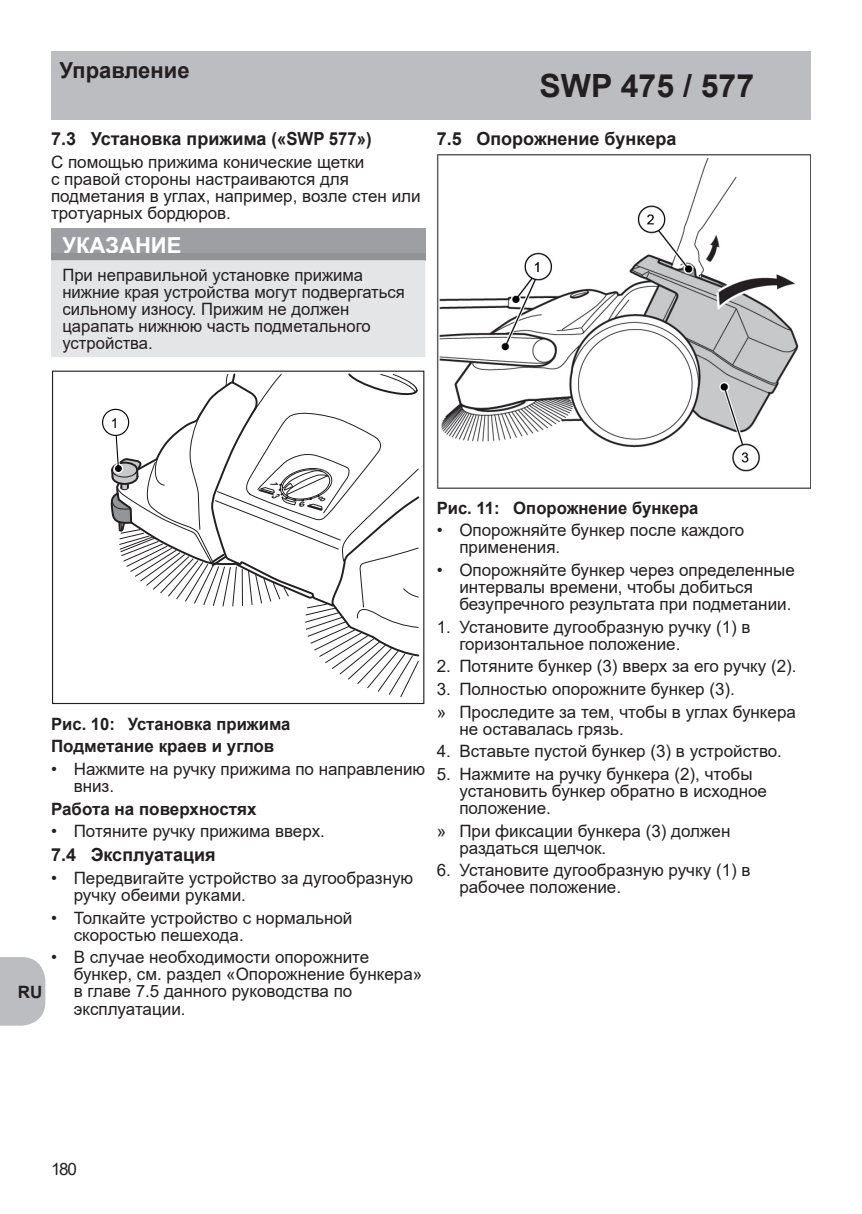
<style>
.page{position:relative;width:862px;height:1214px;background:#fff}
.page>*{position:absolute;margin:0;border:0;box-sizing:border-box;transform-origin:0 0}
.t1{font:700 32px "Arial";color:#231f20}
.t2{font:700 22px "Arial";color:#231f20}
.t3{font:700 22px "Arial";color:#fff}
.t4{font:700 18px "Arial";color:#231f20}
.t5{font:17px/17px "Arial";color:#231f20}
.t6{font:700 17px/22.6px "Arial";color:#231f20}
.t7{font:13.8px "Arial";color:#000001}
</style>
<div class="page">
<svg style="left:0;top:957px;width:45px;height:68px;background:#c0c1c4"></svg>
<div style="left:51px;top:51px;width:760px;height:68px;background:#bcbdc0"></div>
<div style="left:51px;top:228px;width:374px;height:32px;background:#9d9fa2"></div>
<div style="left:52px;top:370px;width:372px;height:334px;border:1px solid #231f20"></div>
<div style="left:102px;top:409px;width:27px;height:27px;border:1px solid #000001;border-radius:50%"></div>
<div style="left:51px;top:260px;width:374px;height:97px;background:#e4e5e7"></div>
<div style="left:51px;top:253px;width:374px;height:7px;background:#919396"></div>
<div style="left:64px;top:269px;width:299px;height:15px;background:#e4e5e7"></div>
<div style="left:63px;top:286px;width:342px;height:16px;background:#e4e5e7"></div>
<div style="left:63px;top:303px;width:286px;height:15px;background:#e4e5e7"></div>
<div style="left:63px;top:323px;width:308px;height:12px;background:#e4e5e7"></div>
<div style="left:63px;top:337px;width:88px;height:15px;background:#e4e5e7"></div>
<img style="left:437px;top:154px;width:374px;height:334px">
<svg style="left:110px;top:371px;width:311px;height:326px"></svg>
<p class="t2" style="left:60px;top:55px;width:132px">Управление</p>
<p class="t4" style="left:51px;top:126px;width:322px">7.3 Установка прижима («SWP 577»)</p>
<p class="t5" style="left:51px;top:153px;width:371px">С помощью прижима конические щетки<br>с правой стороны настраиваются для подметания в углах, например, возле стен или тротуарных бордюров.</p>
<p class="t3" style="left:62px;top:229px;width:121px">УКАЗАНИЕ</p>
<p class="t5" style="left:62px;top:266px;width:344px">При неправильной установке прижима нижние края устройства могут подвергаться сильному износу. Прижим не должен царапать нижнюю часть подметального устройства.</p>
<h1 class="t1" style="left:539px;top:63px;width:216px">SWP 475 / 577</h1>
<p class="t4" style="left:437px;top:126px;width:241px">7.5 Опорожнение бункера</p>
<p class="t7" style="left:111px;top:413px;width:9px">1</p>
<p class="t6" style="left:18px;top:980px;width:26px">RU</p>
<p class="t6" style="left:51px;top:712px;width:241px">Рис. 10: Установка прижима<br>Подметание краев и углов</p>
<p class="t5" style="left:74px;top:760px;width:353px;text-indent:-23px">• Нажмите на ручку прижима по направлению вниз.</p>
<p class="t6" style="left:51px;top:797px;width:207px">Работа на поверхностях</p>
<p class="t5" style="left:51px;top:822px;width:275px">• Потяните ручку прижима вверх.</p>
<p class="t4" style="left:51px;top:842px;width:166px">7.4 Эксплуатация</p>
<p class="t5" style="left:74px;top:869px;width:341px;text-indent:-23px">• Передвигайте устройство за дугообразную ручку обеими руками.</p>
<p class="t5" style="left:74px;top:908px;width:280px;text-indent:-23px">• Толкайте устройство с нормальной скоростью пешехода.</p>
<p class="t5" style="left:74px;top:948px;width:350px;text-indent:-23px">• В случае необходимости опорожните бункер, см. раздел «Опорожнение бункера» в главе 7.5 данного руководства по эксплуатации.</p>
<p class="t6" style="left:437px;top:496px;width:263px">Рис. 11: Опорожнение бункера</p>
<p class="t5" style="left:459px;top:521px;width:286px;text-indent:-23px">• Опорожняйте бункер после каждого применения.</p>
<p class="t5" style="left:459px;top:561px;width:337px;text-indent:-23px">• Опорожняйте бункер через определенные интервалы времени, чтобы добиться безупречного результата при подметании.</p>
<p class="t5" style="left:459px;top:618px;width:293px;text-indent:-23px">1. Установите дугообразную ручку (1) в горизонтальное положение.</p>
<p class="t5" style="left:437px;top:657px;width:361px">2. Потяните бункер (3) вверх за его ручку (2).</p>
<p class="t5" style="left:437px;top:677px;width:361px;line-height:22.6px">3. Полностью опорожните бункер (3).<br>» Проследите за тем, чтобы в углах бункера</p>
<p class="t5" style="left:459px;top:720px;width:166px">не оставалась грязь.</p>
<p class="t5" style="left:437px;top:742px;width:347px">4. Вставьте пустой бункер (3) в устройство.</p>
<p class="t5" style="left:459px;top:765px;width:309px;text-indent:-23px">5. Нажмите на ручку бункера (2), чтобы установить бункер обратно в исходное положение.</p>
<p class="t5" style="left:459px;top:822px;width:272px;text-indent:-23px">» При фиксации бункера (3) должен раздаться щелчок.</p>
<p class="t5" style="left:459px;top:861px;width:293px;text-indent:-23px">6. Установите дугообразную ручку (1) в рабочее положение.</p>
<p class="t5" style="left:51px;top:1160px;width:28px">180</p>
</div>
